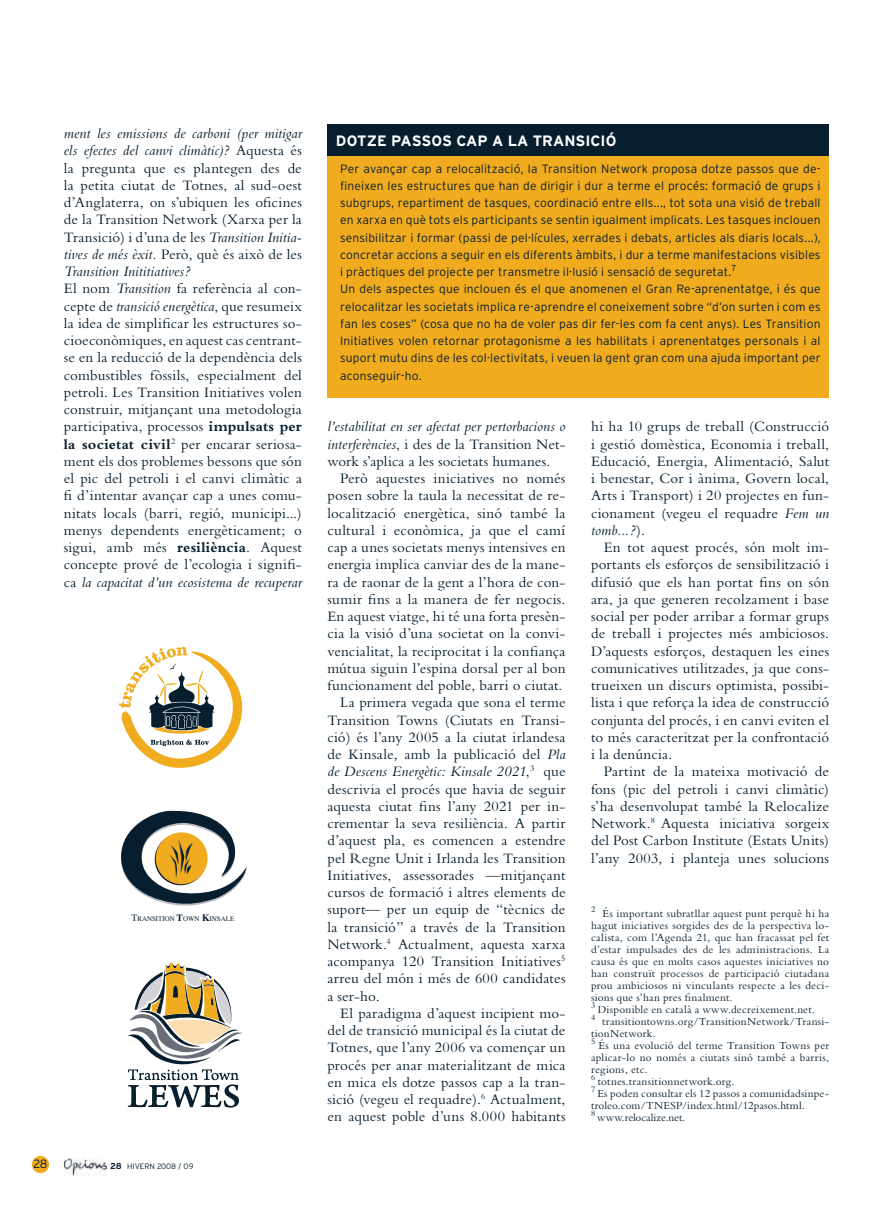
<style>
.page{position:relative;width:893px;height:1212px;background:#fff}
.page>*{position:absolute;margin:0;border:0;box-sizing:border-box;transform-origin:0 0}
.t1{font:15px/17.2px "Bembo";letter-spacing:.01em;color:#071e2e;text-align:justify}
.t2{font:italic 15px/17.2px "Bembo";letter-spacing:.01em;color:#071e2e;text-align:justify}
.t3{font:700 15px "Interstate";letter-spacing:-.005em;color:#fff}
.t4{font:300 12px/17.2px "Interstate";letter-spacing:.015em;color:#071e2e}
.t5{font:11.25px/12px "Bembo";letter-spacing:.02em;color:#071e2e}
.t6{font:300 7.8px "Interstate";color:#071e2e}
.t7{font:6.9px "Times";color:#071e2e}
.s1{font-style:italic}
.s2{font-weight:700}
.s3{font-style:normal}
.s4{font-size:9.75px}
.s5{font-weight:700;font-size:9.75px}
.s6{font-weight:700;font-size:8.55px}
</style>
<div class="page">
<div style="left:32px;top:1156px;width:17px;height:17px;background:#f1ab1e;border-radius:50%"></div>
<img style="left:64px;top:1158px;width:43px;height:17px">
<svg style="left:119px;top:647px;width:123px;height:121px"></svg>
<svg style="left:121px;top:810px;width:126px;height:96px"></svg>
<div style="left:327px;top:131px;width:502px;height:267px;background:#f1ab1e"></div>
<div style="left:327px;top:124px;width:502px;height:31px;background:#071e2e"></div>
<svg style="left:127px;top:962px;width:115px;height:146px"></svg>
<p class="t1" style="left:64px;top:124px;width:240px;text-align:left"><span class="s1">ment les emissions de carboni (per mitigar els efectes del canvi climàtic)?</span> Aquesta és la pregunta que es plantegen des de la petita ciutat de Totnes, al sud-oest d’Anglaterra, on s’ubiquen les oficines de la Transition Network (Xarxa per la Transició) i d’una de les <span class="s1">Transition Initia&shy;tives de més èxit.</span> Però, què és això de les <span class="s1">Transition Inititiatives?<br></span>El nom <span class="s1">Transition</span> fa referència al con&shy;cepte de <span class="s1">transició energètica</span>, que resumeix la idea de simplificar les estructures so&shy;cioeconòmiques, en aquest cas centrant&shy;se en la reducció de la dependència dels combustibles fòssils, especialment del petroli. Les Transition Initiatives volen construir, mitjançant una metodologia participativa, processos <span class="s2">impulsats per la societat civil</span><sup>2</sup> per encarar seriosa&shy;ment els dos problemes bessons que són el pic del petroli i el canvi climàtic a fi d’intentar avançar cap a unes comu&shy;nitats locals (barri, regió, municipi...) menys dependents energèticament; o sigui, amb més <span class="s2">resiliència</span>. Aquest concepte prové de l’ecologia i signifi&shy;ca <span class="s1">la capacitat d’un ecosistema de recuperar</span></p>
<p class="t3" style="left:336px;top:132px;width:282px">DOTZE PASSOS CAP A LA TRANSICIÓ</p>
<p class="t4" style="left:340px;top:160px;width:482px">Per avançar cap a relocalització, la Transition Network proposa dotze passos que de&shy;fineixen les estructures que han de dirigir i dur a terme el procés: formació de grups i subgrups, repartiment de tasques, coordinació entre ells..., tot sota una visió de treball en xarxa en què tots els participants se sentin igualment implicats. Les tasques inclouen sensibilitzar i formar (passi de pel·lícules, xerrades i debats, articles als diaris locals...), concretar accions a seguir en els diferents àmbits, i dur a terme manifestacions visibles i pràctiques del projecte per transmetre il·lusió i sensació de seguretat.<sup>7<br></sup>Un dels aspectes que inclouen és el que anomenen el Gran Re-aprenentatge, i és que relocalitzar les societats implica re-aprendre el coneixement sobre “d’on surten i com es fan les coses” (cosa que no ha de voler pas dir fer-les com fa cent anys). Les Transition Initiatives volen retornar protagonisme a les habilitats i aprenentatges personals i al suport mutu dins de les col·lectivitats, i veuen la gent gran com una ajuda important per aconseguir-ho.</p>
<p class="t2" style="left:327px;top:418px;width:240px">l’estabilitat en ser afectat per pertorbacions o interferències<span class="s3">, i des de la Transition Net&shy;work s’aplica a les societats humanes.</span></p>
<p class="t1" style="left:340px;top:469px;width:227px">Però aquestes iniciatives no només</p>
<p class="t1" style="left:327px;top:487px;width:240px">posen sobre la taula la necessitat de re-</p>
<p class="t1" style="left:327px;top:504px;width:240px">localització energètica, sinó també la</p>
<p class="t1" style="left:327px;top:521px;width:240px">cultural i econòmica, ja que el camí</p>
<p class="t1" style="left:327px;top:538px;width:240px">cap a unes societats menys intensives en</p>
<p class="t1" style="left:327px;top:556px;width:240px">energia implica canviar des de la mane-</p>
<p class="t1" style="left:327px;top:573px;width:240px">ra de raonar de la gent a l’hora de con-</p>
<p class="t1" style="left:327px;top:590px;width:240px">sumir fins a la manera de fer negocis.</p>
<p class="t1" style="left:327px;top:607px;width:240px">En aquest viatge, hi té una forta presèn-</p>
<p class="t1" style="left:327px;top:625px;width:240px">cia la visió d’una societat on la convi-</p>
<p class="t1" style="left:327px;top:642px;width:240px">vencialitat, la reciprocitat i la confiança</p>
<p class="t1" style="left:327px;top:659px;width:240px">mútua siguin l’espina dorsal per al bon</p>
<p class="t1" style="left:327px;top:676px;width:237px">funcionament del poble, barri o ciutat.</p>
<p class="t1" style="left:340px;top:694px;width:227px">La primera vegada que sona el terme</p>
<p class="t1" style="left:327px;top:711px;width:240px">Transition Towns (Ciutats en Transi-</p>
<p class="t1" style="left:327px;top:728px;width:240px">ció) és l’any 2005 a la ciutat irlandesa</p>
<p class="t1" style="left:327px;top:745px;width:240px">de Kinsale, amb la publicació del <span class="s1">Pla</span></p>
<p class="t2" style="left:327px;top:763px;width:240px">de Descens Energètic: Kinsale 2021<span class="s3">,</span><sup>3</sup> <span class="s3">que</span></p>
<p class="t1" style="left:327px;top:780px;width:240px">descrivia el procés que havia de seguir</p>
<p class="t1" style="left:327px;top:797px;width:240px">aquesta ciutat fins l’any 2021 per in-</p>
<p class="t1" style="left:327px;top:814px;width:240px">crementar la seva resiliència. A partir</p>
<p class="t1" style="left:327px;top:832px;width:240px">d’aquest pla, es comencen a estendre</p>
<p class="t1" style="left:327px;top:849px;width:240px">pel Regne Unit i Irlanda les Transition</p>
<p class="t1" style="left:327px;top:866px;width:240px">Initiatives, assessorades —mitjançant</p>
<p class="t1" style="left:327px;top:883px;width:240px">cursos de formació i altres elements de</p>
<p class="t1" style="left:327px;top:901px;width:240px">suport— per un equip de “tècnics de</p>
<p class="t1" style="left:327px;top:918px;width:240px">la transició” a través de la Transition</p>
<p class="t1" style="left:327px;top:935px;width:240px">Network.<sup>4</sup> Actualment, aquesta xarxa</p>
<p class="t1" style="left:327px;top:952px;width:240px">acompanya 120 Transition Initiatives<sup>5</sup></p>
<p class="t1" style="left:327px;top:970px;width:240px">arreu del món i més de 600 candidates</p>
<p class="t1" style="left:327px;top:987px;width:54px">a ser-ho.</p>
<p class="t1" style="left:340px;top:1004px;width:227px">El paradigma d’aquest incipient mo-</p>
<p class="t1" style="left:327px;top:1021px;width:240px">del de transició municipal és la ciutat de</p>
<p class="t1" style="left:327px;top:1039px;width:240px">Totnes, que l’any 2006 va començar un</p>
<p class="t1" style="left:327px;top:1056px;width:240px">procés per anar materialitzant de mica</p>
<p class="t1" style="left:327px;top:1073px;width:240px">en mica els dotze passos cap a la tran-</p>
<p class="t1" style="left:327px;top:1090px;width:240px">sició (vegeu el requadre).<sup>6</sup> Actualment,</p>
<p class="t1" style="left:327px;top:1108px;width:240px">en aquest poble d’uns 8.000 habitants</p>
<p class="t1" style="left:591px;top:418px;width:240px">hi ha 10 grups de treball (Construcció i gestió domèstica, Economia i treball, Educació, Energia, Alimentació, Salut i benestar, Cor i ànima, Govern local, Arts i Transport) i 20 projectes en fun&shy;cionament (vegeu el requadre <span class="s1">Fem un tomb...?</span>).</p>
<p class="t1" style="left:591px;top:538px;width:240px;text-indent:13px">En tot aquest procés, són molt im&shy;portants els esforços de sensibilització i difusió que els han portat fins on són ara, ja que generen recolzament i base social per poder arribar a formar grups de treball i projectes més ambiciosos.<br>D’aquests esforços, destaquen les eines comunicatives utilitzades, ja que cons&shy;trueixen un discurs optimista, possibi&shy;lista i que reforça la idea de construcció conjunta del procés, i en canvi eviten el to més caracteritzat per la confrontació i la denúncia.</p>
<p class="t1" style="left:591px;top:763px;width:240px;text-indent:13px">Partint de la mateixa motivació de fons (pic del petroli i canvi climàtic) s’ha desenvolupat també la Relocalize Network.<sup>8</sup> Aquesta iniciativa sorgeix del Post Carbon Institute (Estats Units) l’any 2003, i planteja unes solucions</p>
<p class="t7" style="left:131px;top:914px;width:104px"><span class="s4">T</span>RANSITION <span class="s5">T</span>OWN <span class="s5">K</span>INSALE</p>
<p class="t5" style="left:591px;top:907px;width:240px"><sup>2</sup> És important subratllar aquest punt perquè hi ha hagut iniciatives sorgides des de la perspectiva lo&shy;calista, com l’Agenda 21, que han fracassat pel fet d’estar impulsades des de les administracions. La causa és que en molts casos aquestes iniciatives no han construït processos de participació ciutadana prou ambiciosos ni vinculants respecte a les deci&shy;sions que s’han pres finalment.<br><sup>3</sup> Disponible en català a www.decreixement.net.<br><sup>4</sup> transitiontowns.org/TransitionNetwork/Transi&shy;tionNetwork.<br><sup>5</sup> És una evolució del terme Transition Towns per aplicar-lo no només a ciutats sinó també a barris, regions, etc.<br><sup>6</sup> totnes.transitionnetwork.org.<br><sup>7</sup> Es poden consultar els 12 passos a comunidadsinpe&shy;troleo.com/TNESP/index.html/12pasos.html.<br><sup>8</sup> www.relocalize.net.</p>
<p class="t4" style="left:33px;top:1155px;width:15px">28</p>
<p class="t6" style="left:110px;top:1161px;width:85px"><span class="s6">28</span> HIVERN 2008 / 09</p>
</div>
